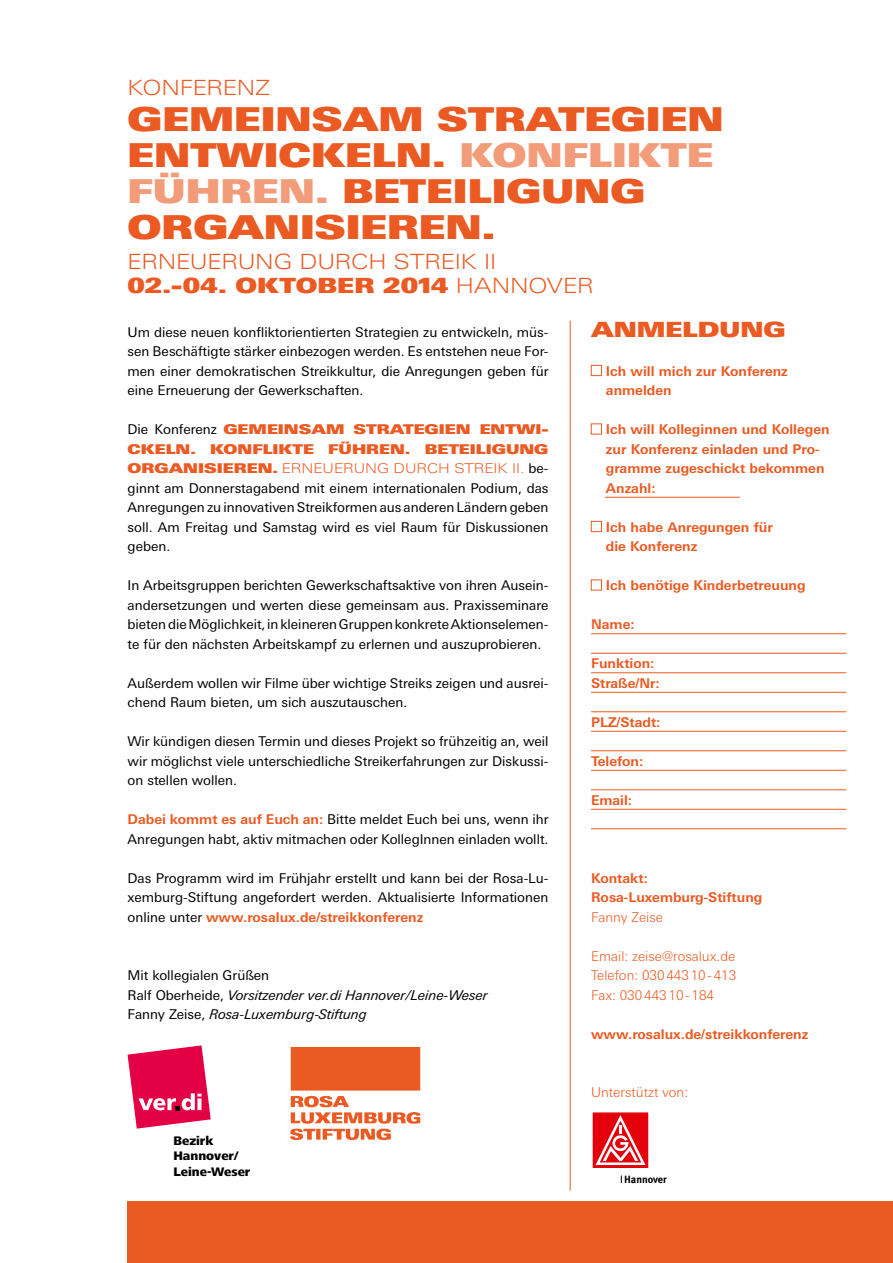
<style>
.page{position:relative;width:893px;height:1263px;background:#fff}
.page>*{position:absolute;margin:0;border:0;box-sizing:border-box;transform-origin:0 0}
.t1{font:33px/36px "Linotype Univers Extd X Black";color:#eb5a22}
.t2{font:21px "Linotype Univers Extd X Black";color:#eb5a22}
.t3{font:300 21px "Linotype Univers Extd";letter-spacing:-.01em;color:#eb5a22}
.t4{font:13.5px/19.5px "Linotype Univers Basic";color:#000;text-align:justify}
.t5{font:700 13.5px/19.5px "Linotype Univers Basic";color:#eb5a22}
.t6{font:italic 13.5px/19.5px "Linotype Univers Basic";color:#000}
.t7{font:300 13.5px/19.5px "Linotype Univers Basic";color:#eb5a22;text-align:justify}
.t8{font:13.5px/19.5px "Linotype Univers Extd X Black";color:#eb5a22}
.t9{font:300 13.5px "Linotype Univers Extd";color:#eb5a22}
.t10{font:800 12.75px/15.5px "Frutiger Next LT";color:#000}
.t11{font:700 10.5px "Meta Plus";color:#000}
.s1{color:#f39c7a}
.s2{font-family:"Linotype Univers Extd";font-weight:300}
.s3{font-family:"Linotype Univers Basic";color:#000}
.s4{font-family:"Linotype Univers Extd X Black";font-weight:400}
.s5{font-family:"Linotype Univers Basic";font-weight:400;color:#000}
.s6{font-weight:700;color:#eb5a22}
.s7{font-style:normal}
</style>
<div class="page">
<hr style="left:605px;top:497px;width:135px;height:1px;background:#eb5a22">
<hr style="left:591px;top:633px;width:255px;height:1px;background:#eb5a22">
<hr style="left:591px;top:653px;width:255px;height:1px;background:#eb5a22">
<hr style="left:591px;top:672px;width:255px;height:1px;background:#eb5a22">
<hr style="left:591px;top:692px;width:255px;height:1px;background:#eb5a22">
<hr style="left:591px;top:711px;width:255px;height:1px;background:#eb5a22">
<hr style="left:591px;top:731px;width:255px;height:1px;background:#eb5a22">
<hr style="left:591px;top:750px;width:255px;height:1px;background:#eb5a22">
<hr style="left:591px;top:770px;width:255px;height:1px;background:#eb5a22">
<hr style="left:591px;top:789px;width:255px;height:1px;background:#eb5a22">
<hr style="left:591px;top:809px;width:255px;height:1px;background:#eb5a22">
<hr style="left:591px;top:828px;width:255px;height:1px;background:#eb5a22">
<div style="left:591px;top:365px;width:11px;height:11px;border:1px solid #eb5a22"></div>
<div style="left:591px;top:424px;width:11px;height:10px;border:1px solid #eb5a22"></div>
<div style="left:591px;top:521px;width:11px;height:11px;border:1px solid #eb5a22"></div>
<div style="left:591px;top:580px;width:11px;height:10px;border:1px solid #eb5a22"></div>
<hr style="left:570px;top:321px;width:1px;height:869px;background:#eb5a22">
<div style="left:128px;top:1201px;width:765px;height:62px;background:#eb5a22"></div>
<svg style="left:128px;top:1045px;width:83px;height:83px"></svg>
<div style="left:592px;top:1111px;width:57px;height:58px;border:1px solid #fff"></div>
<svg style="left:594px;top:1112px;width:53px;height:55px"></svg>
<img style="left:290px;top:1048px;width:130px;height:92px">
<h2 class="t3" style="left:128px;top:75px;width:144px">KONFERENZ</h2>
<h1 class="t1" style="left:128px;top:101px;width:598px">GEMEINSAM STRATEGIEN<br>ENTWICKELN. <span class="s1">KONFLIKTE<br>FÜHREN.</span> BETEILIGUNG<br>ORGANISIEREN.</h1>
<h2 class="t3" style="left:128px;top:249px;width:362px">ERNEUERUNG DURCH STREIK II</h2>
<h2 class="t2" style="left:128px;top:273px;width:467px">02.-04. OKTOBER 2014 <span class="s2">HANNOVER</span></h2>
<p class="t4" style="left:128px;top:322px;width:422px">U m diese neuen konfliktorientierten Strategien zu entwickeln, müs&shy;sen Beschäftigte stärker einbezogen werden. Es entstehen neue For&shy;men einer demokratischen Streikkultur, die Anregungen geben für eine Erneuerung der Gewerkschaften.</p>
<p class="t8" style="left:128px;top:420px;width:422px"><span class="s3">Die Konferenz</span> GEMEINSAM STRATEGIEN ENTWI-<br>CKELN. KONFLIKTE FÜHREN. BETEILIGUNG</p>
<p class="t9" style="left:128px;top:460px;width:422px"><span class="s4">ORGANISIEREN.</span> ERNEUERUNG DURCH STREIK II . <span class="s5">be-</span></p>
<p class="t4" style="left:128px;top:478px;width:422px">ginnt am Donnerstagabend mit einem internationalen Podium, das Anregungen zu innovativen Streikformen aus anderen Ländern geben soll. Am Freitag und Samstag wird es viel Raum für Diskussionen geben.</p>
<p class="t4" style="left:128px;top:576px;width:422px">I n Arbeitsgruppen berichten Gewerkschaftsaktive von ihren Ausein&shy;andersetzungen und werten diese gemeinsam aus. Praxisseminare bieten die Möglichkeit, in kleineren Gruppen konkrete Aktionselemen&shy;te für den nächsten Arbeitskampf zu erlernen und auszuprobieren.</p>
<p class="t4" style="left:128px;top:673px;width:422px">Außerdem wollen wir Filme über wichtige Streiks zeigen und ausrei&shy;chend Raum bieten, um sich auszutauschen.</p>
<p class="t4" style="left:128px;top:732px;width:422px">Wir kündigen diesen Termin und dieses Projekt so frühzeitig an, weil wir möglichst viele unterschiedliche Streikerfahrungen zur Diskussi&shy;on stellen wollen.</p>
<p class="t4" style="left:128px;top:810px;width:422px"><span class="s6">Dabei kommt es auf Euch an:</span> Bitte meldet Euch bei uns, wenn ihr<br>Anregungen habt, aktiv mitmachen oder KollegI nnen einladen wollt.</p>
<p class="t4" style="left:128px;top:868px;width:422px">Das Programm wird im Frühjahr erstellt und kann bei der Rosa-Lu&shy;xemburg-Stiftung angefordert werden. Aktualisierte I nformationen online unter <span class="s6">www.rosalux.de/streikkonferenz</span></p>
<p class="t6" style="left:128px;top:965px;width:362px"><span class="s7">Mit kollegialen Grüßen<br>Ralf Oberheide,</span> Vorsitzender ver.di Hannover/Leine-Weser<br><span class="s7">Fanny Zeise,</span> Rosa-Luxemburg-Stiftung</p>
<p class="t10" style="left:173px;top:1133px;width:79px">Bezirk<br>Hannover/<br>Leine-Weser</p>
<h2 class="t2" style="left:591px;top:317px;width:194px">ANMELDUNG</h2>
<p class="t5" style="left:606px;top:361px;width:183px">Ich will mich zur Konferenz anmelden</p>
<p class="t5" style="left:606px;top:420px;width:225px">Ich will Kolleginnen und Kollegen zur Konferenz einladen und Pro&shy;gramme zugeschickt bekommen<br>Anzahl:</p>
<p class="t5" style="left:606px;top:517px;width:168px">Ich habe Anregungen für die Konferenz</p>
<p class="t5" style="left:606px;top:576px;width:201px">Ich benötige Kinderbetreuung</p>
<p class="t5" style="left:591px;top:615px;width:45px">Name:</p>
<p class="t5" style="left:591px;top:654px;width:70px">Funktion:<br>Straße/Nr:</p>
<p class="t5" style="left:591px;top:712px;width:71px">PLZ/Stadt:</p>
<p class="t5" style="left:591px;top:751px;width:54px">Telefon:</p>
<p class="t5" style="left:591px;top:790px;width:43px">Email:</p>
<p class="t5" style="left:591px;top:868px;width:173px">Kontakt:<br>Rosa-Luxemburg-Stiftung</p>
<p class="t7" style="left:591px;top:907px;width:74px">Fanny Zeise</p>
<p class="t7" style="left:591px;top:946px;width:147px">Email: zeise@rosalux.de Telefon: 03044310-413<br>Fax: 03044310-184</p>
<p class="t5" style="left:591px;top:1024px;width:219px">www.rosalux.de/streikkonferenz</p>
<p class="t7" style="left:591px;top:1083px;width:99px">Unterstützt von:</p>
<p class="t11" style="left:624px;top:1173px;width:44px">Hannover</p>
</div>
